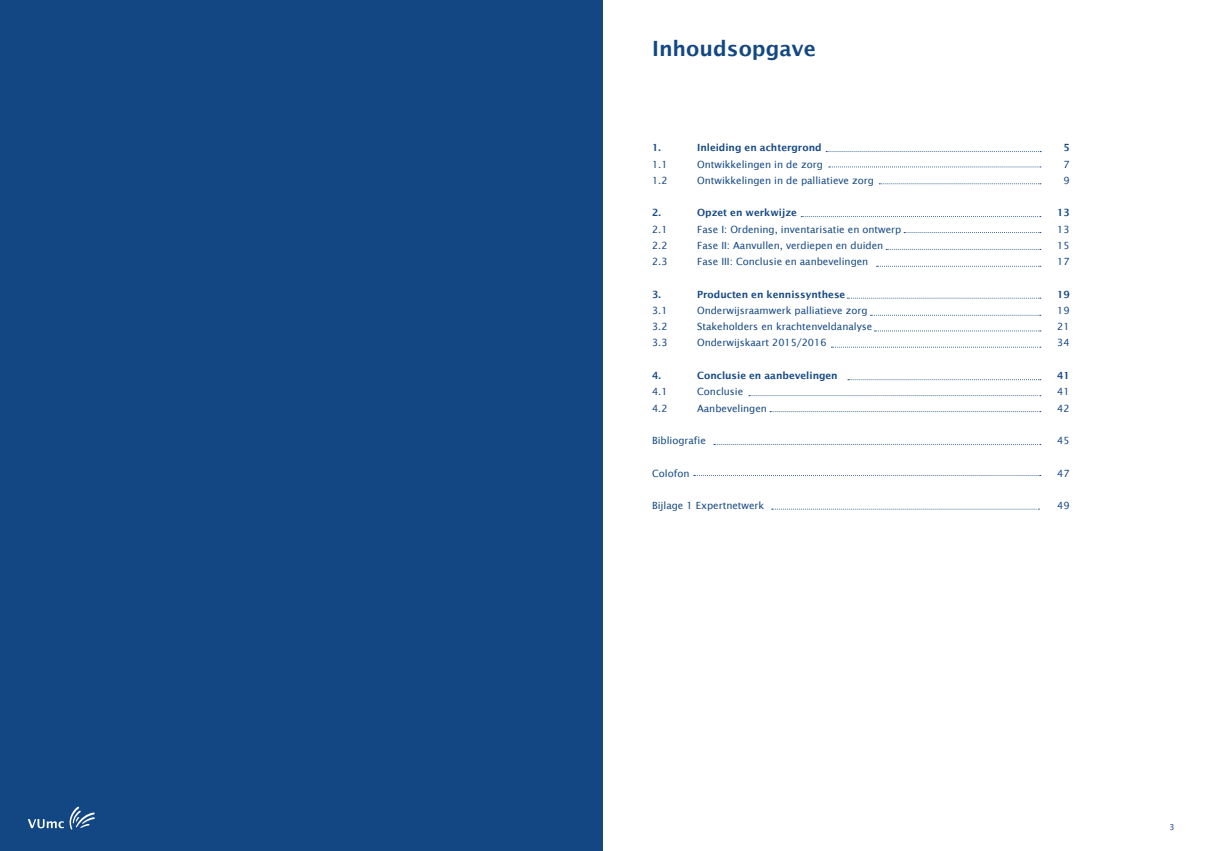
<style>
.page{position:relative;width:1205px;height:851px;background:#fff}
.page>*{position:absolute;margin:0;border:0;box-sizing:border-box;transform-origin:0 0}
.kop{font:600 22.5px "Lucida Sans EF";color:#134784}
.plat{font:10.62px "Lucida Sans EF";color:#134784}
.plat-2{font:600 10.62px "Lucida Sans EF";color:#134784}
.t1{font:8.75px "Lucida Sans EF";color:#134784}
</style>
<div class="page">
<div style="left:0;top:0;width:602px;height:850px;background:#134784"></div>
<svg style="left:28px;top:806px;width:67px;height:23px"></svg>
<svg style="left:826px;top:151px;width:215px;height:1px"></svg>
<svg style="left:829px;top:167px;width:212px;height:1px"></svg>
<svg style="left:879px;top:183px;width:162px;height:1px"></svg>
<svg style="left:801px;top:216px;width:240px;height:1px"></svg>
<svg style="left:904px;top:232px;width:137px;height:1px"></svg>
<svg style="left:886px;top:249px;width:155px;height:1px"></svg>
<svg style="left:876px;top:266px;width:165px;height:1px"></svg>
<svg style="left:847px;top:298px;width:194px;height:1px"></svg>
<svg style="left:870px;top:315px;width:171px;height:1px"></svg>
<svg style="left:874px;top:330px;width:167px;height:1px"></svg>
<svg style="left:831px;top:347px;width:210px;height:1px"></svg>
<svg style="left:848px;top:379px;width:193px;height:1px"></svg>
<svg style="left:749px;top:395px;width:292px;height:1px"></svg>
<svg style="left:770px;top:411px;width:271px;height:1px"></svg>
<svg style="left:714px;top:444px;width:327px;height:1px"></svg>
<svg style="left:694px;top:475px;width:347px;height:1px"></svg>
<svg style="left:772px;top:508px;width:267px;height:1px"></svg>
<p class="kop" style="left:652px;top:35px;width:165px">Inhoudsopgave</p>
<p class="plat-2" style="left:652px;top:142px;width:10px">1.</p>
<p class="plat-2" style="left:697px;top:142px;width:126px">Inleiding en achtergrond</p>
<p class="plat-2" style="left:1063px;top:142px;width:8px">5</p>
<p class="plat" style="left:652px;top:158px;width:17px">1.1</p>
<p class="plat" style="left:697px;top:158px;width:127px">Ontwikkelingen in de zorg</p>
<p class="plat" style="left:1063px;top:158px;width:8px">7</p>
<p class="plat" style="left:652px;top:174px;width:17px">1.2</p>
<p class="plat" style="left:697px;top:174px;width:178px">Ontwikkelingen in de palliatieve zorg</p>
<p class="plat" style="left:1063px;top:174px;width:8px">9</p>
<p class="plat-2" style="left:652px;top:207px;width:10px">2.</p>
<p class="plat-2" style="left:697px;top:207px;width:101px">Opzet en werkwijze</p>
<p class="plat-2" style="left:1057px;top:207px;width:14px">13</p>
<p class="plat" style="left:652px;top:223px;width:17px">2.1</p>
<p class="plat" style="left:697px;top:223px;width:206px">Fase I: Ordening, inventarisatie en ontwerp</p>
<p class="plat" style="left:1057px;top:223px;width:14px">13</p>
<p class="plat" style="left:652px;top:239px;width:17px">2.2</p>
<p class="plat" style="left:697px;top:239px;width:188px">Fase II: Aanvullen, verdiepen en duiden</p>
<p class="plat" style="left:1057px;top:239px;width:14px">15</p>
<p class="plat" style="left:652px;top:255px;width:17px">2.3</p>
<p class="plat" style="left:697px;top:255px;width:173px">Fase III: Conclusie en aanbevelingen</p>
<p class="plat" style="left:1057px;top:255px;width:14px">17</p>
<p class="plat-2" style="left:652px;top:288px;width:10px">3.</p>
<p class="plat-2" style="left:697px;top:288px;width:150px">Producten en kennissynthese</p>
<p class="plat-2" style="left:1057px;top:288px;width:14px">19</p>
<p class="plat" style="left:652px;top:304px;width:17px">3.1</p>
<p class="plat" style="left:697px;top:304px;width:172px">Onderwijsraamwerk palliatieve zorg</p>
<p class="plat" style="left:1057px;top:304px;width:14px">19</p>
<p class="plat" style="left:652px;top:320px;width:17px">3.2</p>
<p class="plat" style="left:697px;top:320px;width:177px">Stakeholders en krachtenveldanalyse</p>
<p class="plat" style="left:1057px;top:320px;width:14px">21</p>
<p class="plat" style="left:652px;top:337px;width:17px">3.3</p>
<p class="plat" style="left:697px;top:337px;width:131px">Onderwijskaart 2015/2016</p>
<p class="plat" style="left:1057px;top:337px;width:14px">34</p>
<p class="plat-2" style="left:652px;top:369px;width:10px">4.</p>
<p class="plat-2" style="left:697px;top:369px;width:142px">Conclusie en aanbevelingen</p>
<p class="plat-2" style="left:1057px;top:369px;width:14px">41</p>
<p class="plat" style="left:652px;top:385px;width:17px">4.1</p>
<p class="plat" style="left:697px;top:385px;width:48px">Conclusie</p>
<p class="plat" style="left:1057px;top:385px;width:14px">41</p>
<p class="plat" style="left:652px;top:402px;width:17px">4.2</p>
<p class="plat" style="left:697px;top:402px;width:71px">Aanbevelingen</p>
<p class="plat" style="left:1057px;top:402px;width:14px">42</p>
<p class="plat" style="left:652px;top:434px;width:55px">Bibliografie</p>
<p class="plat" style="left:1057px;top:434px;width:14px">45</p>
<p class="plat" style="left:652px;top:467px;width:39px">Colofon</p>
<p class="plat" style="left:1057px;top:467px;width:14px">47</p>
<p class="plat" style="left:652px;top:499px;width:114px">Bijlage 1 Expertnetwerk</p>
<p class="plat" style="left:1057px;top:499px;width:14px">49</p>
<p class="t1" style="left:1169px;top:822px;width:7px">3</p>
</div>
